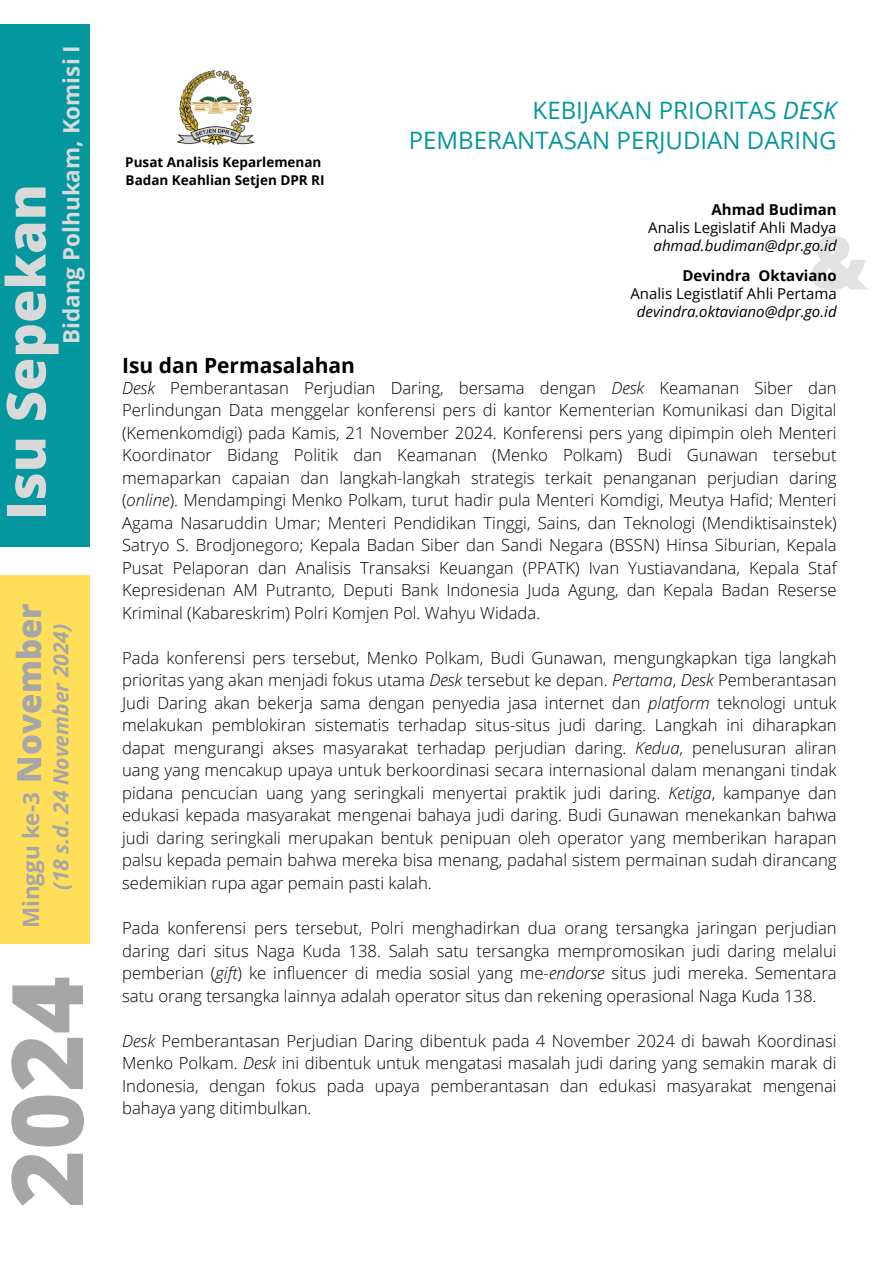
<style>
.page{position:relative;width:894px;height:1264px;background:#fff}
.page>*{position:absolute;margin:0;border:0;box-sizing:border-box;transform-origin:0 0}
.t1{font:800 98.85px "Open Sans";color:#a6a6a6}
.t2{font:800 73.95px "Open Sans";color:#d9d9d9}
.t3{font:800 54px "Open Sans";color:#d9d9d9}
.t4{font:800 33px "Open Sans";color:#a6a6a6}
.t5{font:24px/30.3px "Open Sans";color:#04979d;text-align:right}
.t6{font:700 22.5px "Open Sans";color:#d9d9d9}
.t7{font:700 22.5px "Open Sans";color:#a6a6a6}
.t8{font:italic 700 21px "Open Sans";color:#a6a6a6}
.t9{font:700 21px "Open Sans";color:#000}
.t10{font:300 16.65px/22.5px "Open Sans";color:#000;text-align:justify}
.t11{font:15px "Open Sans";color:#000}
.t12{font:italic 15px "Open Sans";color:#000}
.t13{font:700 15px "Open Sans";color:#000}
.t14{font:700 13.5px "Open Sans";color:#000}
.s1{font-style:italic}
</style>
<div class="page">
<div style="left:0;top:25px;width:89px;height:522px;background:#04979d"></div>
<div style="left:0;top:575px;width:89px;height:368px;background:#ffde59"></div>
<img style="left:176px;top:70px;width:79px;height:75px">
<p class="t6" style="left:55px;top:344px;width:300px;rotate:-90deg">Bidang Polhukam, Komisi I</p>
<p class="t3" style="left:-12px;top:520px;width:337px;rotate:-90deg">Isu Sepekan</p>
<p class="t4" style="left:6px;top:782px;width:181px;rotate:-90deg">November</p>
<p class="t7" style="left:15px;top:928px;width:138px;rotate:-90deg">Minggu ke-3</p>
<p class="t8" style="left:46px;top:889px;width:268px;rotate:-90deg">(18 s.d. 24 November 2024)</p>
<p class="t1" style="left:-23px;top:1207px;width:233px;rotate:-90deg">2024</p>
<p class="t14" style="left:125px;top:152px;width:198px">Pusat Analisis Keparlemenan</p>
<p class="t14" style="left:126px;top:170px;width:200px">Badan Keahlian Setjen DPR RI</p>
<h4 class="t9" style="left:122px;top:350px;width:234px">Isu dan Permasalahan</h4>
<p class="t5" style="left:408px;top:94px;width:429px">KEBIJAKAN PRIORITAS <span class="s1">DESK<br></span>PEMBERANTASAN PERJUDIAN DARING</p>
<p class="t13" style="left:711px;top:199px;width:126px">Ahmad Budiman</p>
<h6 class="t11" style="left:648px;top:217px;width:190px">Analis Legislatif Ahli Madya</h6>
<p class="t12" style="left:653px;top:235px;width:185px">ahmad.budiman@dpr.go.id</p>
<p class="t13" style="left:682px;top:265px;width:156px">Devindra Oktaviano</p>
<p class="t11" style="left:630px;top:283px;width:208px">Analis Legistlatif Ahli Pertama</p>
<p class="t12" style="left:636px;top:301px;width:201px">devindra.oktaviano@dpr.go.id</p>
<h2 class="t2" style="left:808px;top:210px;width:61px">&amp;</h2>
<h5 class="t10" style="left:122px;top:376px;width:715px"><span class="s1">Desk</span> Pemberantasan Perjudian Daring, bersama dengan <span class="s1">Desk</span> Keamanan Siber dan Perlindungan Data menggelar konferensi pers di kantor Kementerian Komunikasi dan Digital (Kemenkomdigi) pada Kamis, 21 November 2024. Konferensi pers yang dipimpin oleh Menteri Koordinator Bidang Politik dan Keamanan (Menko Polkam) Budi Gunawan tersebut memaparkan capaian dan langkah-langkah strategis terkait penanganan perjudian daring (<span class="s1">online</span>). Mendampingi Menko Polkam, turut hadir pula Menteri Komdigi, Meutya Hafid; Menteri Agama Nasaruddin Umar; Menteri Pendidikan Tinggi, Sains, dan Teknologi (Mendiktisainstek)<br>Satryo S. Brodjonegoro; Kepala Badan Siber dan Sandi Negara (BSSN) Hinsa Siburian, Kepala Pusat Pelaporan dan Analisis Transaksi Keuangan (PPATK) Ivan Yustiavandana, Kepala Staf Kepresidenan AM Putranto, Deputi Bank Indonesia Juda Agung, dan Kepala Badan Reserse Kriminal (Kabareskrim) Polri Komjen Pol. Wahyu Widada.</h5>
<h3 class="t10" style="left:122px;top:646px;width:715px">Pada konferensi pers tersebut, Menko Polkam, Budi Gunawan, mengungkapkan tiga langkah prioritas yang akan menjadi fokus utama <span class="s1">Desk</span> tersebut ke depan. <span class="s1">Pertama</span>, <span class="s1">Desk</span> Pemberantasan Judi Daring akan bekerja sama dengan penyedia jasa internet dan <span class="s1">platform</span> teknologi untuk melakukan pemblokiran sistematis terhadap situs-situs judi daring. Langkah ini diharapkan dapat mengurangi akses masyarakat terhadap perjudian daring. <span class="s1">Kedua</span>, penelusuran aliran uang yang mencakup upaya untuk berkoordinasi secara internasional dalam menangani tindak pidana pencucian uang yang seringkali menyertai praktik judi daring. <span class="s1">Ketiga</span>, kampanye dan edukasi kepada masyarakat mengenai bahaya judi daring. Budi Gunawan menekankan bahwa judi daring seringkali merupakan bentuk penipuan oleh operator yang memberikan harapan palsu kepada pemain bahwa mereka bisa menang, padahal sistem permainan sudah dirancang sedemikian rupa agar pemain pasti kalah.</h3>
<h6 class="t10" style="left:122px;top:916px;width:715px">Pada konferensi pers tersebut, Polri menghadirkan dua orang tersangka jaringan perjudian daring dari situs Naga Kuda 138. Salah satu tersangka mempromosikan judi daring melalui pemberian (<span class="s1">gift</span>) ke influencer di media sosial yang me-<span class="s1">endorse</span> situs judi mereka. Sementara satu orang tersangka lainnya adalah operator situs dan rekening operasional Naga Kuda 138.</h6>
<h1 class="t10" style="left:122px;top:1028px;width:715px"><span class="s1">Desk</span> Pemberantasan Perjudian Daring dibentuk pada 4 November 2024 di bawah Koordinasi Menko Polkam. <span class="s1">Desk</span> ini dibentuk untuk mengatasi masalah judi daring yang semakin marak di Indonesia, dengan fokus pada upaya pemberantasan dan edukasi masyarakat mengenai bahaya yang ditimbulkan.</h1>
</div>
